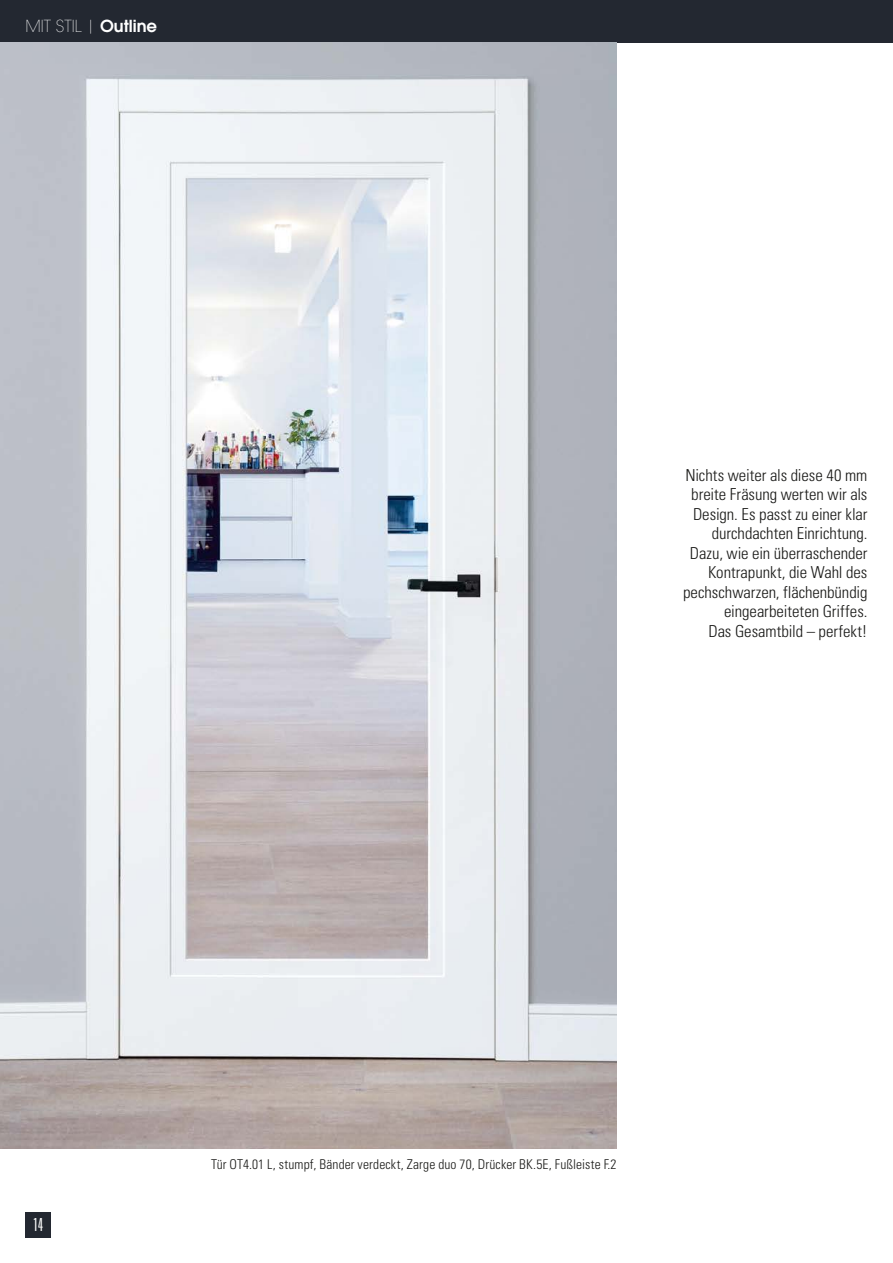
<style>
.page{position:relative;width:893px;height:1263px;background:#fff}
.page>*{position:absolute;margin:0;border:0;box-sizing:border-box;transform-origin:0 0}
.t1{font:300 ultra-condensed 18px "Univers";color:#fff}
.t2{font:300 condensed 16.5px/19.5px "Univers LT";letter-spacing:-.005em;color:#1a1a18;text-align:right}
.t3{font:200 16.5px "ITC Avant Garde W1 G";color:#fff}
.t4{font:300 condensed 13.5px "Univers LT";letter-spacing:.01em;color:#1a1a18}
.s1{font-weight:600}
</style>
<div class="page">
<div style="left:26px;top:1212px;width:25px;height:26px;background:#232831"></div>
<div style="left:0;top:0;width:893px;height:43px;background:#232831"></div>
<img style="left:0;top:43px;width:617px;height:1105px">
<p class="t3" style="left:26px;top:15px;width:133px">MIT STIL | <span class="s1">Outline</span></p>
<p class="t2" style="left:683px;top:465px;width:186px">Nichts weiter als diese 40 mm breite Fräsung werten wir als<br>Design. Es passt zu einer klar durchdachten Einrichtung.<br>Dazu, wie ein überraschender<br>Kontrapunkt, die Wahl des pechschwarzen, flächenbündig eingearbeiteten Griffes.<br>Das Gesamtbild – perfekt!</p>
<p class="t1" style="left:33px;top:1214px;width:11px">14</p>
<p class="t4" style="left:211px;top:1156px;width:407px">Tür OT4.01 L, stumpf, Bänder verdeckt, Zarge duo 70, Drücker BK.5E, Fußleiste F.2</p>
</div>
